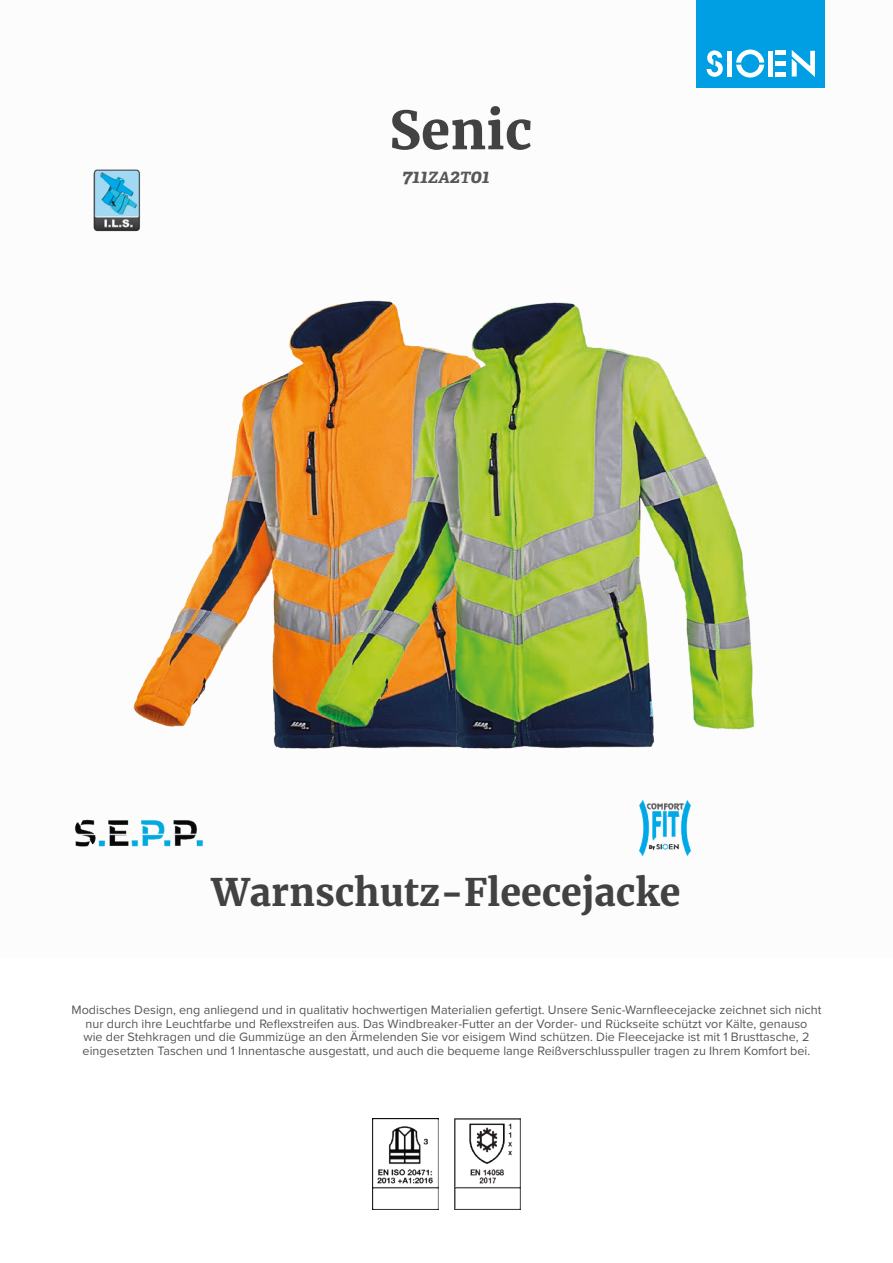
<style>
.page{position:relative;width:893px;height:1263px;background:#fff}
.page>*{position:absolute;margin:0;border:0;box-sizing:border-box;transform-origin:0 0}
.t1{font:700 52.5px "Merriweather";color:#424243}
.t2{font:700 37.5px "Merriweather";color:#424243}
.t3{font:italic 700 19.5px "Adelle";color:#575756}
.t4{font:12.6px/13.6px "Proxima Nova";color:#575756;text-align:center}
.s1{font-size:15.6px}
</style>
<div class="page">
<div style="left:697px;top:0;width:128px;height:88px;background:#009fe3"></div>
<svg style="left:707px;top:50px;width:16px;height:27px"></svg>
<svg style="left:736px;top:50px;width:28px;height:28px"></svg>
<div style="left:727px;top:51px;width:5px;height:26px;background:#fff"></div>
<div style="left:768px;top:51px;width:5px;height:26px;background:#fff"></div>
<div style="left:775px;top:72px;width:11px;height:5px;background:#fff"></div>
<div style="left:775px;top:61px;width:11px;height:5px;background:#fff"></div>
<hr style="left:775px;top:51px;width:11px;height:4px;background:#fff">
<svg style="left:792px;top:50px;width:23px;height:27px"></svg>
<img style="left:93px;top:169px;width:45px;height:63px">
<img style="left:74px;top:819px;width:36px;height:28px">
<img style="left:372px;top:1118px;width:66px;height:92px">
<img style="left:454px;top:1118px;width:67px;height:92px">
<img style="left:110px;top:170px;width:188px;height:677px">
<img style="left:298px;top:300px;width:457px;height:557px">
<h1 class="t1" style="left:389px;top:95px;width:144px">Senic</h1>
<h3 class="t3" style="left:402px;top:164px;width:89px">711<span class="s1">ZA</span>2<span class="s1">T</span>01</h3>
<h2 class="t2" style="left:211px;top:867px;width:470px">Warnschutz-Fleecejacke</h2>
<p class="t4" style="left:72px;top:1002px;width:751px">Modisches Design, eng anliegend und in qualitativ hochwertigen Materialien gefertigt. Unsere Senic-Warnfleecejacke zeichnet sich nicht nur durch ihre Leuchtfarbe und Reflexstreifen aus. Das Windbreaker-Futter an der Vorder- und Rückseite schützt vor Kälte, genauso<br>wie der Stehkragen und die Gummizüge an den Ärmelenden Sie vor eisigem Wind schützen. Die Fleecejacke ist mit 1 Brusttasche, 2 eingesetzten Taschen und 1 Innentasche ausgestatt, und auch die bequeme lange Reißverschlusspuller tragen zu Ihrem Komfort bei.</p>
</div>
